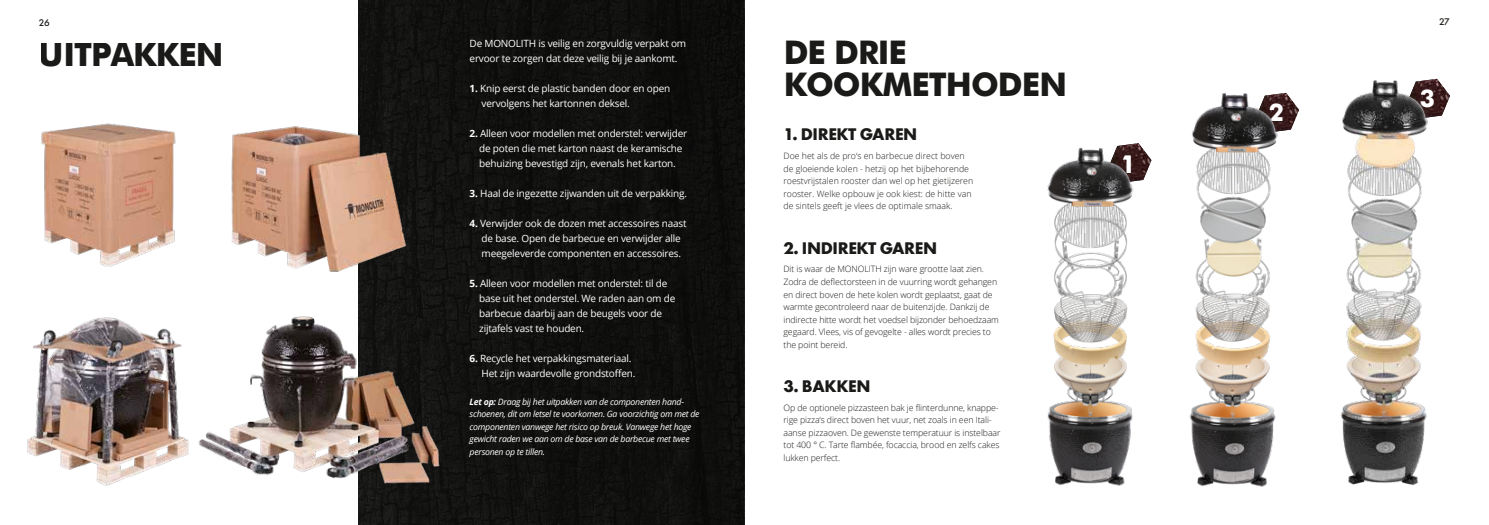
<style>
.page{position:relative;width:1489px;height:525px;background:#fff}
.page>*{position:absolute;margin:0;border:0;box-sizing:border-box;transform-origin:0 0}
.t1{font:700 32.5px/32.5px "Futura";letter-spacing:-.03em;color:#1a1a18}
.t2{font:700 24.5px "Futura";color:#fff}
.t3{font:700 17.5px "Futura PT";letter-spacing:-.02em;color:#1a1a18}
.t4{font:10px/15px "Open Sans";letter-spacing:-.02em;color:#fff}
.t5{font:500 10px "Futura PT";color:#1a1a18}
.t6{font:300 8.75px/12.5px "Open Sans";letter-spacing:-.01em;color:#1a1a18}
.t7{font:italic 8.75px/12.5px "Open Sans";letter-spacing:-.03em;color:#fff}
.s1{font-weight:700}
</style>
<div class="page">
<div style="left:358px;top:0;width:386px;height:524px;background:#10100f"></div>
<img style="left:41px;top:123px;width:135px;height:143px">
<img style="left:231px;top:124px;width:180px;height:154px">
<img style="left:27px;top:317px;width:162px;height:168px">
<img style="left:198px;top:313px;width:242px;height:172px">
<img style="left:1291px;top:99px;width:7px;height:30px">
<img style="left:1440px;top:83px;width:9px;height:33px">
<img style="left:1143px;top:149px;width:8px;height:31px">
<img style="left:1047px;top:143px;width:96px;height:343px">
<img style="left:1189px;top:92px;width:102px;height:395px">
<img style="left:1341px;top:78px;width:99px;height:407px">
<p class="t5" style="left:39px;top:16px;width:12px">26</p>
<p class="t5" style="left:1438px;top:16px;width:12px">27</p>
<p class="t4" style="left:469px;top:35px;width:218px">De MONOLITH is veilig en zorgvuldig verpakt om ervoor te zorgen dat deze veilig bij je aankomt.</p>
<p class="t4" style="left:481px;top:80px;width:190px;text-indent:-12px"><span class="s1">1.</span> Knip eerst de plastic banden door en open vervolgens het kartonnen deksel.</p>
<p class="t4" style="left:469px;top:125px;width:219px;text-align:center"><span class="s1">2.</span> Alleen voor modellen met onderstel: verwijder de poten die met karton naast de keramische behuizing bevestigd zijn, evenals het karton.</p>
<p class="t4" style="left:469px;top:185px;width:219px"><span class="s1">3.</span> Haal de ingezette zijwanden uit de verpakking.</p>
<p class="t4" style="left:481px;top:215px;width:206px;text-indent:-12px"><span class="s1">4.</span> Verwijder ook de dozen met accessoires naast de base. Open de barbecue en verwijder alle meegeleverde componenten en accessoires.</p>
<p class="t4" style="left:479px;top:275px;width:197px;text-indent:-10px"><span class="s1">5.</span> Alleen voor modellen met onderstel: til de base uit het onderstel. We raden aan om de barbecue daarbij aan de beugels voor de zijtafels vast te houden.</p>
<p class="t4" style="left:481px;top:350px;width:155px;text-indent:-12px"><span class="s1">6.</span> Recycle het verpakkingsmateriaal.<br>Het zijn waardevolle grondstoffen.</p>
<p class="t7" style="left:469px;top:394px;width:231px"><span class="s1">Let op:</span> Draag bij het uitpakken van de componenten hand&shy;schoenen, dit om letsel te voorkomen. Ga voorzichtig om met de componenten vanwege het risico op breuk. Vanwege het hoge gewicht raden we aan om de base van de barbecue met twee personen op te tillen.</p>
<h1 class="t1" style="left:39px;top:36px;width:186px">UITPAKKEN</h1>
<h1 class="t1" style="left:783px;top:34px;width:285px">DE DRIE<br>KOOKMETHODEN</h1>
<h3 class="t3" style="left:783px;top:123px;width:135px">1. DIREKT GAREN</h3>
<p class="t6" style="left:783px;top:149px;width:191px">Doe het als de pro‘s en barbecue direct boven de gloeiende kolen - hetzij op het bijbehorende roestvrijstalen rooster dan wel op het gietijzeren rooster. Welke opbouw je ook kiest: de hitte van de sintels geeft je vlees de optimale smaak.</p>
<h3 class="t3" style="left:783px;top:236px;width:155px">2. INDIREKT GAREN</h3>
<p class="t6" style="left:783px;top:263px;width:217px">Dit is waar de MONOLITH zijn ware grootte laat zien.<br>Zodra de deflectorsteen in de vuurring wordt gehangen en direct boven de hete kolen wordt geplaatst, gaat de warmte gecontroleerd naar de buitenzijde. Dankzij de indirecte hitte wordt het voedsel bijzonder behoedzaam gegaard. Vlees, vis of gevogelte - alles wordt precies to the point bereid.</p>
<h3 class="t3" style="left:783px;top:375px;width:89px">3. BAKKEN</h3>
<p class="t6" style="left:783px;top:401px;width:218px">Op de optionele pizzasteen bak je flinterdunne, knappe&shy;rige pizza‘s direct boven het vuur, net zoals in een Itali&shy;aanse pizzaoven. De gewenste temperatuur is instelbaar tot 400 ° C. Tarte flambée, focaccia, brood en zelfs cakes lukken perfect.</p>
<h2 class="t2" style="left:1120px;top:146px;width:17px">1</h2>
<h2 class="t2" style="left:1268px;top:94px;width:17px">2</h2>
<h2 class="t2" style="left:1419px;top:81px;width:17px">3</h2>
</div>
